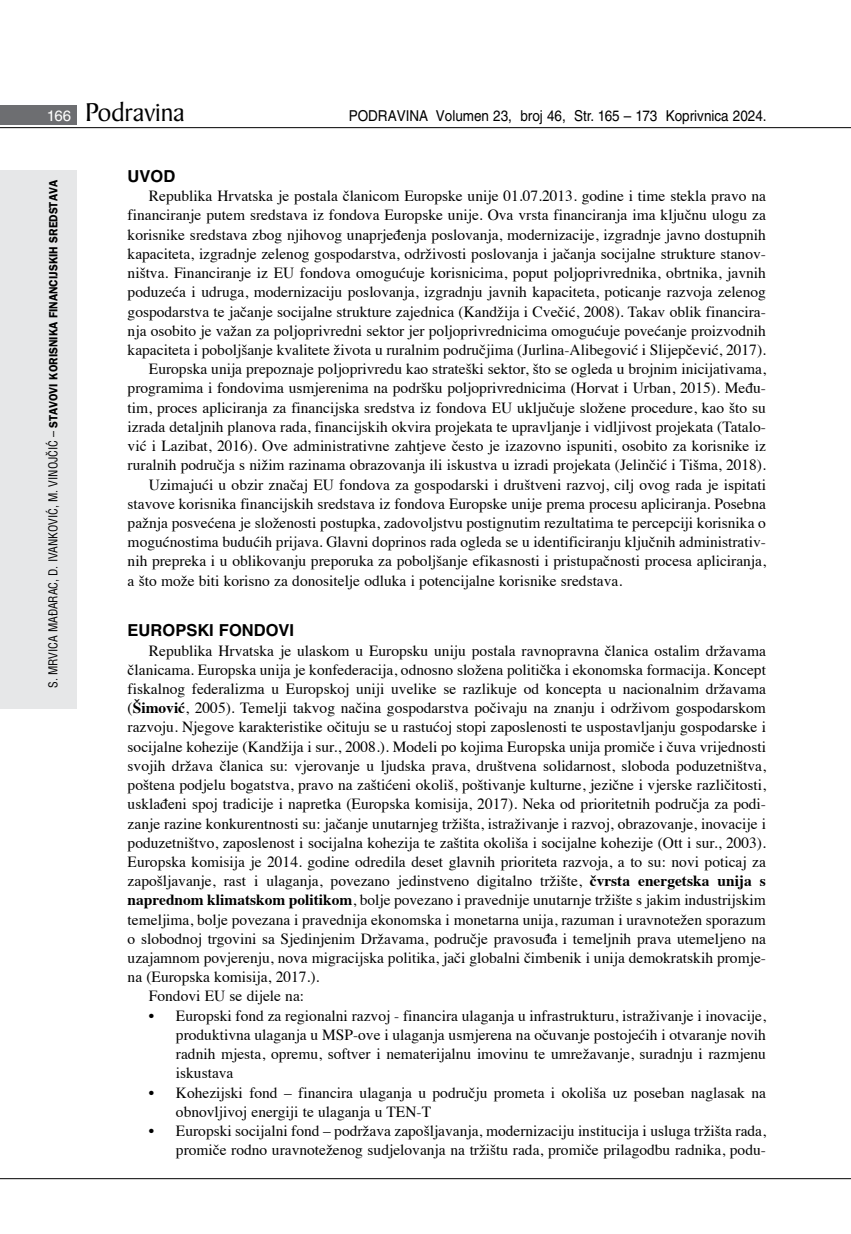
<style>
.page{position:relative;width:851px;height:1234px;background:#fff}
.page>*{position:absolute;margin:0;border:0;box-sizing:border-box;transform-origin:0 0}
.t1{font:27.6px "Baker Signet BT";color:#000}
.t2{font:700 16.5px "Helvetica LT Skin 29";color:#000}
.t3{font:15.45px/19.2px "Times";color:#000;text-align:justify}
.t4{font:15px "Helvetica LT Skin 29";color:#000;scale:.9 1}
.t5{font:condensed 12px "Helvetica LT Skin 29";letter-spacing:-.005em;color:#000}
.s1{font-family:"Helvetica LT Skin 29";font-size:15px;color:#fff}
.s2{font-family:"ITC Franklin Gothic Skin 29";font-weight:600;font-stretch:normal}
.s3{font-weight:700}
</style>
<div class="page">
<div style="left:0;top:170px;width:77px;height:538px;background:#e6e7e8"></div>
<div style="left:0;top:105px;width:77px;height:19px;background:#6d6e71"></div>
<hr style="left:0;top:127px;width:850px;height:1px;background:#000">
<hr style="left:0;top:1177px;width:850px;height:1px;background:#000">
<h1 class="t1" style="left:47px;top:95px;width:139px"><span class="s1">166</span> Podravina</h1>
<p class="t4" style="left:348px;top:107px;width:466px">PODRAVINA Volumen 23, broj 46, Str. 165 – 173 Koprivnica 2024.</p>
<p class="t5" style="left:46px;top:687px;width:509px;rotate:-90deg">S. MRVICA MAĐARAC, D. IVANKOVIĆ, M. VINOJČIĆ – <span class="s2">STAVOVI KORISNIKA FINANCIJSKIH SREDSTAVA</span></p>
<p class="t2" style="left:128px;top:166px;width:49px">UVOD</p>
<p class="t3" style="left:149px;top:185px;width:618px">Republika Hrvatska je postala članicom Europske unije 01.07.2013. godine i time stekla pravo na</p>
<p class="t3" style="left:128px;top:204px;width:639px">financiranje putem sredstava iz fondova Europske unije. Ova vrsta financiranja ima ključnu ulogu za</p>
<p class="t3" style="left:128px;top:223px;width:639px">korisnike sredstava zbog njihovog unaprjeđenja poslovanja, modernizacije, izgradnje javno dostupnih</p>
<p class="t3" style="left:128px;top:243px;width:639px">kapaciteta, izgradnje zelenog gospodarstva, održivosti poslovanja i jačanja socijalne strukture stanov-</p>
<p class="t3" style="left:128px;top:262px;width:639px">ništva. Financiranje iz EU fondova omogućuje korisnicima, poput poljoprivrednika, obrtnika, javnih</p>
<p class="t3" style="left:128px;top:281px;width:639px">poduzeća i udruga, modernizaciju poslovanja, izgradnju javnih kapaciteta, poticanje razvoja zelenog</p>
<p class="t3" style="left:128px;top:300px;width:639px">gospodarstva te jačanje socijalne strukture zajednica (Kandžija i Cvečić, 2008). Takav oblik financira-</p>
<p class="t3" style="left:128px;top:319px;width:639px">nja osobito je važan za poljoprivredni sektor jer poljoprivrednicima omogućuje povećanje proizvodnih</p>
<p class="t3" style="left:128px;top:339px;width:639px">kapaciteta i poboljšanje kvalitete života u ruralnim područjima (Jurlina-Alibegović i Slijepčević, 2017).</p>
<p class="t3" style="left:149px;top:358px;width:618px">Europska unija prepoznaje poljoprivredu kao strateški sektor, što se ogleda u brojnim inicijativama,</p>
<p class="t3" style="left:128px;top:377px;width:639px">programima i fondovima usmjerenima na podršku poljoprivrednicima (Horvat i Urban, 2015). Među-</p>
<p class="t3" style="left:128px;top:396px;width:639px">tim, proces apliciranja za financijska sredstva iz fondova EU uključuje složene procedure, kao što su</p>
<p class="t3" style="left:128px;top:415px;width:639px">izrada detaljnih planova rada, financijskih okvira projekata te upravljanje i vidljivost projekata (Tatalo-</p>
<p class="t3" style="left:128px;top:435px;width:639px">vić i Lazibat, 2016). Ove administrativne zahtjeve često je izazovno ispuniti, osobito za korisnike iz</p>
<p class="t3" style="left:128px;top:454px;width:639px">ruralnih područja s nižim razinama obrazovanja ili iskustva u izradi projekata (Jelinčić i Tišma, 2018).</p>
<p class="t3" style="left:149px;top:473px;width:618px">Uzimajući u obzir značaj EU fondova za gospodarski i društveni razvoj, cilj ovog rada je ispitati</p>
<p class="t3" style="left:128px;top:492px;width:639px">stavove korisnika financijskih sredstava iz fondova Europske unije prema procesu apliciranja. Posebna</p>
<p class="t3" style="left:128px;top:511px;width:639px">pažnja posvećena je složenosti postupka, zadovoljstvu postignutim rezultatima te percepciji korisnika o</p>
<p class="t3" style="left:128px;top:531px;width:639px">mogućnostima budućih prijava. Glavni doprinos rada ogleda se u identificiranju ključnih administrativ-</p>
<p class="t3" style="left:128px;top:550px;width:639px">nih prepreka i u oblikovanju preporuka za poboljšanje efikasnosti i pristupačnosti procesa apliciranja,</p>
<p class="t3" style="left:128px;top:569px;width:496px">a što može biti korisno za donositelje odluka i potencijalne korisnike sredstava.</p>
<p class="t2" style="left:128px;top:620px;width:168px">EUROPSKI FONDOVI</p>
<p class="t3" style="left:149px;top:639px;width:618px">Republika Hrvatska je ulaskom u Europsku uniju postala ravnopravna članica ostalim državama</p>
<p class="t3" style="left:128px;top:658px;width:639px">članicama. Europska unija je konfederacija, odnosno složena politička i ekonomska formacija. Koncept</p>
<p class="t3" style="left:128px;top:677px;width:639px">fiskalnog federalizma u Europskoj uniji uvelike se razlikuje od koncepta u nacionalnim državama</p>
<p class="t3" style="left:128px;top:697px;width:639px">(<span class="s3">Šimović</span>, 2005). Temelji takvog načina gospodarstva počivaju na znanju i održivom gospodarskom</p>
<p class="t3" style="left:128px;top:716px;width:639px">razvoju. Njegove karakteristike očituju se u rastućoj stopi zaposlenosti te uspostavljanju gospodarske i</p>
<p class="t3" style="left:128px;top:735px;width:639px">socijalne kohezije (Kandžija i sur., 2008.). Modeli po kojima Europska unija promiče i čuva vrijednosti</p>
<p class="t3" style="left:128px;top:754px;width:639px">svojih država članica su: vjerovanje u ljudska prava, društvena solidarnost, sloboda poduzetništva,</p>
<p class="t3" style="left:128px;top:773px;width:639px">poštena podjelu bogatstva, pravo na zaštićeni okoliš, poštivanje kulturne, jezične i vjerske različitosti,</p>
<p class="t3" style="left:128px;top:793px;width:639px">usklađeni spoj tradicije i napretka (Europska komisija, 2017). Neka od prioritetnih područja za podi-</p>
<p class="t3" style="left:128px;top:812px;width:639px">zanje razine konkurentnosti su: jačanje unutarnjeg tržišta, istraživanje i razvoj, obrazovanje, inovacije i</p>
<p class="t3" style="left:128px;top:831px;width:639px">poduzetništvo, zaposlenost i socijalna kohezija te zaštita okoliša i socijalne kohezije (Ott i sur., 2003).</p>
<p class="t3" style="left:128px;top:850px;width:639px">Europska komisija je 2014. godine odredila deset glavnih prioriteta razvoja, a to su: novi poticaj za</p>
<p class="t3" style="left:128px;top:869px;width:639px">zapošljavanje, rast i ulaganja, povezano jedinstveno digitalno tržište, <span class="s3">čvrsta energetska unija s</span></p>
<p class="t3" style="left:128px;top:889px;width:639px"><span class="s3">naprednom klimatskom politikom</span>, bolje povezano i pravednije unutarnje tržište s jakim industrijskim</p>
<p class="t3" style="left:128px;top:908px;width:639px">temeljima, bolje povezana i pravednija ekonomska i monetarna unija, razuman i uravnotežen sporazum</p>
<p class="t3" style="left:128px;top:927px;width:639px">o slobodnoj trgovini sa Sjedinjenim Državama, područje pravosuđa i temeljnih prava utemeljeno na</p>
<p class="t3" style="left:128px;top:946px;width:639px">uzajamnom povjerenju, nova migracijska politika, jači globalni čimbenik i unija demokratskih promje-</p>
<p class="t3" style="left:128px;top:965px;width:193px">na (Europska komisija, 2017.).</p>
<p class="t3" style="left:149px;top:985px;width:157px">Fondovi EU se dijele na:</p>
<p class="t3" style="left:176px;top:1004px;width:591px;text-indent:-27px">• Europski fond za regionalni razvoj - financira ulaganja u infrastrukturu, istraživanje i inovacije, produktivna ulaganja u MSP-ove i ulaganja usmjerena na očuvanje postojećih i otvaranje novih radnih mjesta, opremu, softver i nematerijalnu imovinu te umrežavanje, suradnju i razmjenu iskustava</p>
<p class="t3" style="left:176px;top:1081px;width:591px;text-indent:-27px">• Kohezijski fond – financira ulaganja u području prometa i okoliša uz poseban naglasak na obnovljivoj energiji te ulaganja u TEN-T</p>
<p class="t3" style="left:149px;top:1119px;width:618px;text-align:right">• Europski socijalni fond – podržava zapošljavanja, modernizaciju institucija i usluga tržišta rada, promiče rodno uravnoteženog sudjelovanja na tržištu rada, promiče prilagodbu radnika, podu-</p>
</div>
